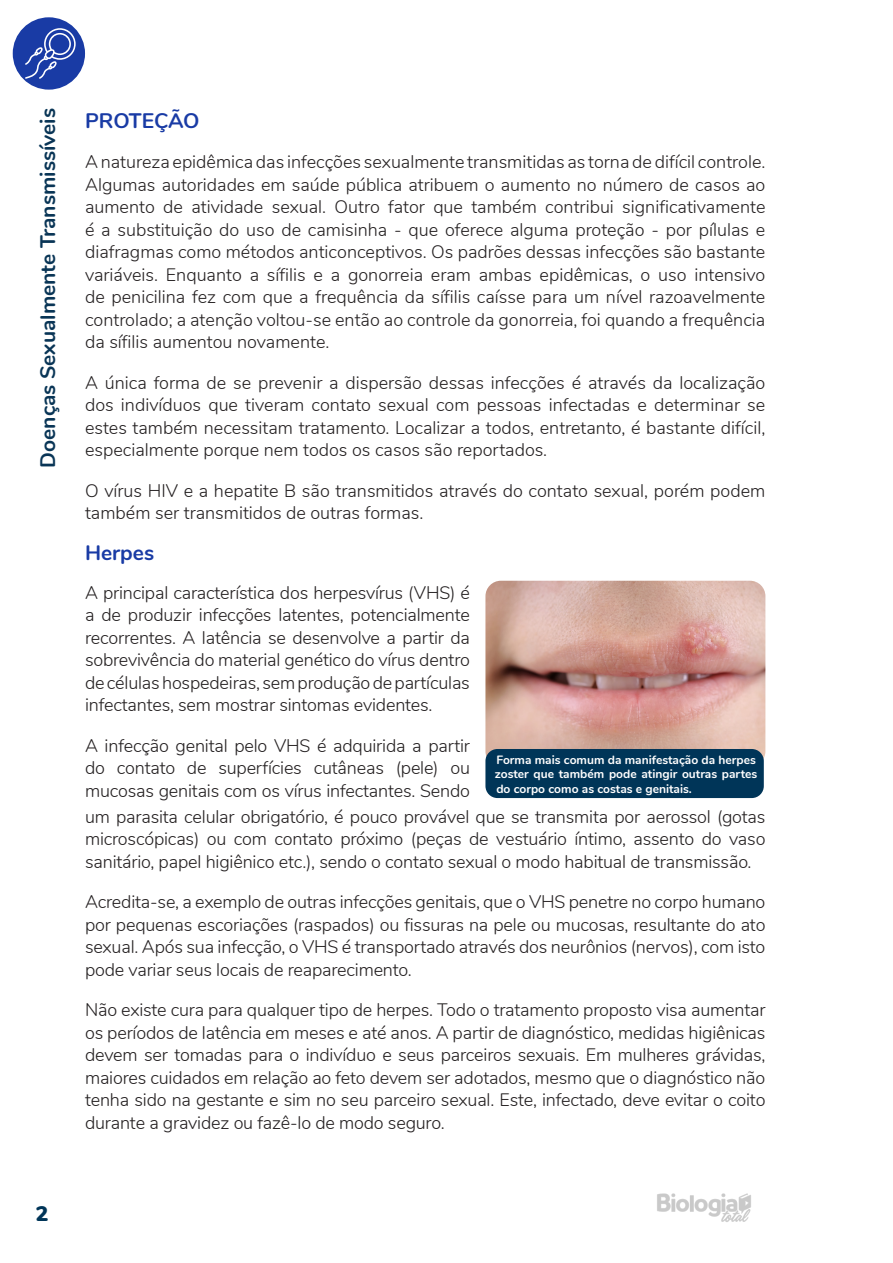
<style>
.page{position:relative;width:893px;height:1263px;background:#fff}
.page>*{position:absolute;margin:0;border:0;box-sizing:border-box;transform-origin:0 0}
.t1{font:700 21px "Nunito";color:#093556}
.TÍTULO_PEQUENO_1{font:700 21px "Nunito";color:#193ba5}
.t2{font:900 21px "Nunito";color:#003558}
.TEXTO{font:300 18px/22.5px "Nunito";letter-spacing:-.01em;color:#231f20;text-align:justify}
.LEGENDA_IMG{font:700 12px/14.4px "Nunito";color:#fff}
</style>
<div class="page">
<img style="left:657px;top:1193px;width:94px;height:29px">
<div style="left:13px;top:17px;width:72px;height:73px;background:#193ba5;border-radius:50%"></div>
<svg style="left:25px;top:28px;width:51px;height:51px"></svg>
<img style="left:485px;top:581px;width:280px;height:177px">
<div style="left:485px;top:749px;width:279px;height:49px;background:#003558;border-radius:12px"></div>
<p class="t1" style="left:32px;top:468px;width:361px;rotate:-90deg">Doenças Sexualmente Transmissíveis</p>
<p class="TÍTULO_PEQUENO_1" style="left:85px;top:105px;width:116px">PROTEÇÃO</p>
<p class="TEXTO" style="left:85px;top:150px;width:682px">A natureza epidêmica das infecções sexualmente transmitidas as torna de difícil controle.<br>Algumas autoridades em saúde pública atribuem o aumento no número de casos ao aumento de atividade sexual. Outro fator que também contribui significativamente é a substituição do uso de camisinha - que oferece alguma proteção - por pílulas e diafragmas como métodos anticonceptivos. Os padrões dessas infecções são bastante variáveis. Enquanto a sífilis e a gonorreia eram ambas epidêmicas, o uso intensivo de penicilina fez com que a frequência da sífilis caísse para um nível razoavelmente controlado; a atenção voltou-se então ao controle da gonorreia, foi quando a frequência da sífilis aumentou novamente.</p>
<p class="TEXTO" style="left:85px;top:370px;width:682px">A única forma de se prevenir a dispersão dessas infecções é através da localização dos indivíduos que tiveram contato sexual com pessoas infectadas e determinar se estes também necessitam tratamento. Localizar a todos, entretanto, é bastante difícil, especialmente porque nem todos os casos são reportados.</p>
<p class="TEXTO" style="left:85px;top:478px;width:682px">O vírus HIV e a hepatite B são transmitidos através do contato sexual, porém podem também ser transmitidos de outras formas.</p>
<p class="TÍTULO_PEQUENO_1" style="left:85px;top:537px;width:71px">Herpes</p>
<p class="TEXTO" style="left:85px;top:580px;width:386px">A principal característica dos herpesvírus (VHS) é a de produzir infecções latentes, potencialmente recorrentes. A latência se desenvolve a partir da sobrevivência do material genético do vírus dentro de células hospedeiras, sem produção de partículas infectantes, sem mostrar sintomas evidentes.</p>
<p class="TEXTO" style="left:85px;top:733px;width:386px">A infecção genital pelo VHS é adquirida a partir do contato de superfícies cutâneas (pele) ou mucosas genitais com os vírus infectantes. Sendo</p>
<p class="LEGENDA_IMG" style="left:495px;top:752px;width:264px">Forma mais comum da manifestação da herpes zoster que também pode atingir outras partes do corpo como as costas e genitais.</p>
<p class="TEXTO" style="left:85px;top:804px;width:682px">um parasita celular obrigatório, é pouco provável que se transmita por aerossol (gotas microscópicas) ou com contato próximo (peças de vestuário íntimo, assento do vaso sanitário, papel higiênico etc.), sendo o contato sexual o modo habitual de transmissão.</p>
<p class="TEXTO" style="left:85px;top:890px;width:682px">Acredita-se, a exemplo de outras infecções genitais, que o VHS penetre no corpo humano por pequenas escoriações (raspados) ou fissuras na pele ou mucosas, resultante do ato sexual. Após sua infecção, o VHS é transportado através dos neurônios (nervos), com isto pode variar seus locais de reaparecimento.</p>
<p class="TEXTO" style="left:85px;top:998px;width:682px">Não existe cura para qualquer tipo de herpes. Todo o tratamento proposto visa aumentar os períodos de latência em meses e até anos. A partir de diagnóstico, medidas higiênicas devem ser tomadas para o indivíduo e seus parceiros sexuais. Em mulheres grávidas, maiores cuidados em relação ao feto devem ser adotados, mesmo que o diagnóstico não tenha sido na gestante e sim no seu parceiro sexual. Este, infectado, deve evitar o coito durante a gravidez ou fazê-lo de modo seguro.</p>
<p class="t2" style="left:36px;top:1198px;width:14px">2</p>
</div>
